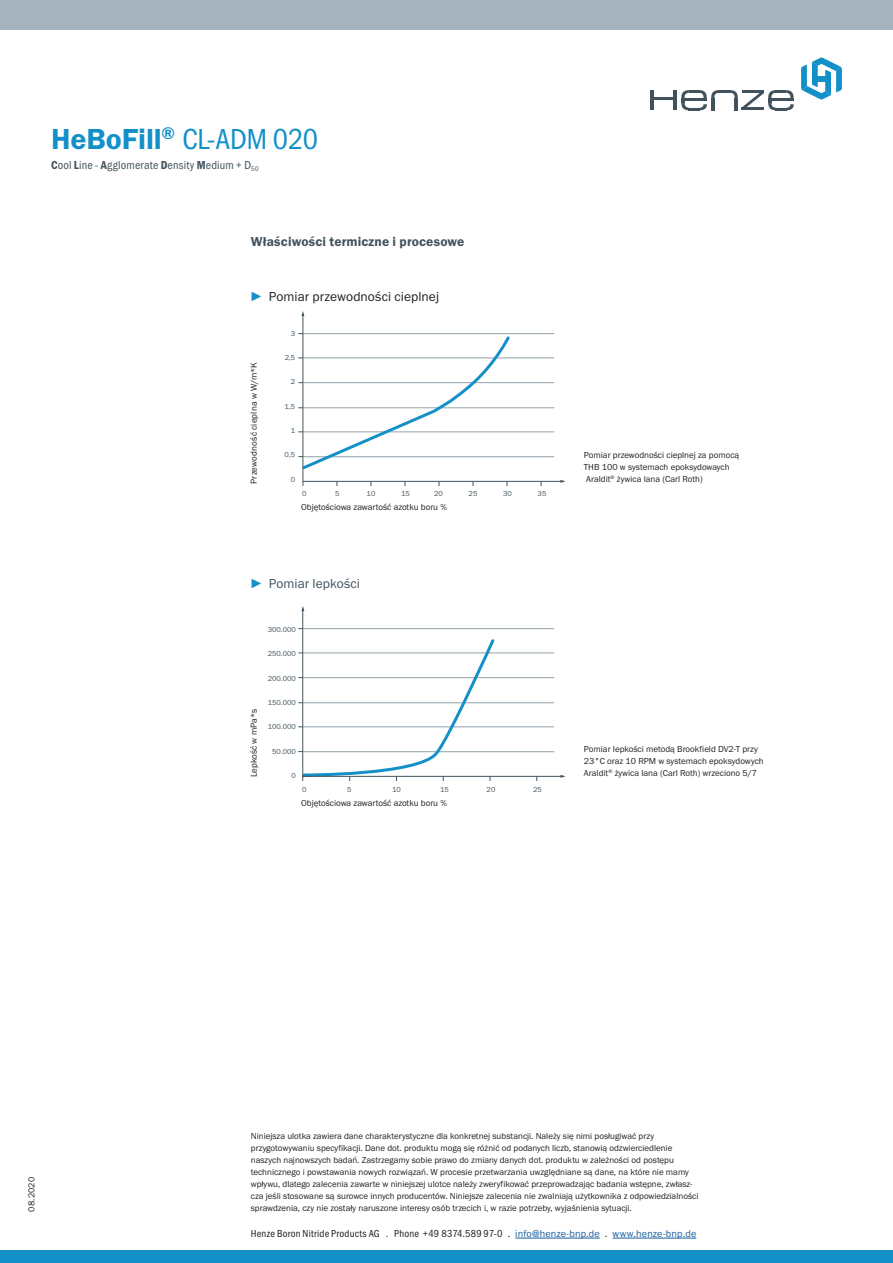
<style>
.page{position:relative;width:893px;height:1263px;background:#fff}
.page>*{position:absolute;margin:0;border:0;box-sizing:border-box;transform-origin:0 0}
.Produktname_groß{font:30px "Franklin Gothic URW Con Boo";letter-spacing:-.005em;color:#1490c8}
.Fließtext_Datenblatt{font:13.5px "Franklin Gothic URW Dem";letter-spacing:.015em;color:#41525c}
.Fließtext_Datenblatt-2{font:13.5px "Franklin Gothic URW Boo";letter-spacing:.005em;color:#231f20}
.Fließtext_Datenblatt-3{font:13.5px "Franklin Gothic URW Boo";letter-spacing:.005em;color:#41525c}
.Produktname_groß-2{font:12px "Franklin Gothic URW Con Boo";letter-spacing:.015em;color:#41525c}
.t1{font:10.5px "Franklin Gothic URW Con Boo";letter-spacing:.02em;color:#231f20}
.BU{font:9px/12px "Franklin Gothic URW Boo";color:#231f20}
.Fließtext_Datenblatt-4{font:9px/12px "Franklin Gothic URW Boo";color:#231f20}
.Fließtext_Datenblatt-5{font:9px "Franklin Gothic URW Boo";letter-spacing:.02em;color:#231f20}
.Fließtext_Datenblatt-6{font:7.5px "Franklin Gothic URW Boo";color:#41525c}
.s1{font-family:"Franklin Gothic URW Dem"}
.s2{font-family:"Franklin Gothic URW Con Dem"}
.s3{font-family:"Franklin Gothic";font-weight:500;font-stretch:condensed;color:#1490c8}
.s4{font-family:"Franklin Gothic URW Boo";font-size:10.2px}
.s5{font-family:"Franklin Gothic URW Boo";font-size:10.2px;color:#175d9e}
</style>
<div class="page">
<div style="left:0;top:0;width:893px;height:30px;background:#a6b3bc"></div>
<div style="left:0;top:1250px;width:893px;height:13px;background:#1490c8"></div>
<svg style="left:801px;top:57px;width:41px;height:43px"></svg>
<div style="left:817px;top:76px;width:9px;height:5px;background:#1490c8"></div>
<hr style="left:650px;top:90px;width:4px;height:20px;background:#41525c">
<hr style="left:674px;top:90px;width:3px;height:20px;background:#41525c">
<hr style="left:653px;top:97px;width:22px;height:3px;background:#41525c">
<svg style="left:681px;top:90px;width:113px;height:20px"></svg>
<hr style="left:515px;top:1238px;width:85px;height:1px;background:#175d9e">
<hr style="left:613px;top:1238px;width:83px;height:1px;background:#175d9e">
<hr style="left:303px;top:481px;width:261px;height:1px;background:#41525c">
<hr style="left:303px;top:333px;width:251px;height:1px;background:#93a2ab">
<hr style="left:303px;top:382px;width:251px;height:1px;background:#93a2ab">
<hr style="left:303px;top:456px;width:251px;height:1px;background:#93a2ab">
<hr style="left:303px;top:432px;width:251px;height:1px;background:#93a2ab">
<hr style="left:303px;top:407px;width:251px;height:1px;background:#93a2ab">
<hr style="left:303px;top:358px;width:251px;height:1px;background:#93a2ab">
<svg style="left:299px;top:333px;width:212px;height:138px"></svg>
<hr style="left:303px;top:314px;width:1px;height:167px;background:#41525c">
<hr style="left:303px;top:628px;width:251px;height:1px;background:#93a2ab">
<hr style="left:303px;top:677px;width:251px;height:1px;background:#93a2ab">
<hr style="left:303px;top:751px;width:251px;height:1px;background:#93a2ab">
<hr style="left:303px;top:727px;width:251px;height:1px;background:#93a2ab">
<hr style="left:303px;top:702px;width:251px;height:1px;background:#93a2ab">
<hr style="left:303px;top:653px;width:251px;height:1px;background:#93a2ab">
<svg style="left:299px;top:638px;width:197px;height:143px"></svg>
<hr style="left:302px;top:610px;width:1px;height:167px;background:#41525c">
<hr style="left:303px;top:776px;width:261px;height:1px;background:#41525c">
<p class="Produktname_groß" style="left:51px;top:121px;width:269px"><span class="s1">HeBoFill</span><sup>®</sup> CL-ADM 020</p>
<p class="Produktname_groß-2" style="left:51px;top:157px;width:209px"><span class="s2">C</span>ool <span class="s2">L</span>ine - <span class="s2">A</span>gglomerate <span class="s2">D</span>ensity <span class="s2">M</span>edium + D<sub>50</sub></p>
<p class="Fließtext_Datenblatt" style="left:251px;top:233px;width:215px">Właściwości termiczne i procesowe</p>
<p class="Fließtext_Datenblatt-2" style="left:250px;top:289px;width:191px"><span class="s3">►</span> Pomiar przewodności cieplnej</p>
<p class="Fließtext_Datenblatt-5" style="left:248px;top:484px;width:123px;rotate:-90deg">Przewodność cieplna w W/m*K</p>
<p class="Fließtext_Datenblatt-6" style="left:291px;top:329px;width:6px">3</p>
<p class="Fließtext_Datenblatt-6" style="left:285px;top:353px;width:12px">2,5</p>
<p class="Fließtext_Datenblatt-6" style="left:291px;top:377px;width:6px">2</p>
<p class="Fließtext_Datenblatt-6" style="left:285px;top:402px;width:12px">1,5</p>
<p class="Fließtext_Datenblatt-6" style="left:291px;top:426px;width:6px">1</p>
<p class="Fließtext_Datenblatt-6" style="left:285px;top:450px;width:12px">0,5</p>
<p class="Fließtext_Datenblatt-6" style="left:291px;top:474px;width:6px">0</p>
<p class="Fließtext_Datenblatt-6" style="left:302px;top:488px;width:6px">0</p>
<p class="Fließtext_Datenblatt-6" style="left:335px;top:488px;width:6px">5</p>
<p class="Fließtext_Datenblatt-6" style="left:367px;top:488px;width:10px">10</p>
<p class="Fließtext_Datenblatt-6" style="left:401px;top:488px;width:10px">15</p>
<p class="Fließtext_Datenblatt-6" style="left:434px;top:488px;width:10px">20</p>
<p class="Fließtext_Datenblatt-6" style="left:469px;top:488px;width:10px">25</p>
<p class="Fließtext_Datenblatt-6" style="left:503px;top:488px;width:10px">30</p>
<p class="Fließtext_Datenblatt-6" style="left:538px;top:488px;width:10px">35</p>
<p class="Fließtext_Datenblatt-4" style="left:301px;top:500px;width:147px">Objętościowa zawartość azotku boru %</p>
<p class="Fließtext_Datenblatt-3" style="left:250px;top:575px;width:112px"><span class="s3">►</span> Pomiar lepkości</p>
<p class="Fließtext_Datenblatt-4" style="left:248px;top:777px;width:70px;rotate:-90deg">Lepkość w mPa*s</p>
<p class="Fließtext_Datenblatt-6" style="left:268px;top:625px;width:30px">300.000</p>
<p class="Fließtext_Datenblatt-6" style="left:268px;top:649px;width:30px">250.000</p>
<p class="Fließtext_Datenblatt-6" style="left:268px;top:674px;width:30px">200.000</p>
<p class="Fließtext_Datenblatt-6" style="left:268px;top:698px;width:30px">150.000</p>
<p class="Fließtext_Datenblatt-6" style="left:268px;top:722px;width:30px">100.000</p>
<p class="Fließtext_Datenblatt-6" style="left:272px;top:746px;width:25px">50.000</p>
<p class="Fließtext_Datenblatt-6" style="left:292px;top:771px;width:6px">0</p>
<p class="Fließtext_Datenblatt-6" style="left:302px;top:785px;width:6px">0</p>
<p class="Fließtext_Datenblatt-6" style="left:347px;top:785px;width:6px">5</p>
<p class="Fließtext_Datenblatt-6" style="left:392px;top:785px;width:10px">10</p>
<p class="Fließtext_Datenblatt-6" style="left:440px;top:785px;width:10px">15</p>
<p class="Fließtext_Datenblatt-6" style="left:487px;top:785px;width:10px">20</p>
<p class="Fließtext_Datenblatt-6" style="left:533px;top:785px;width:10px">25</p>
<p class="Fließtext_Datenblatt-4" style="left:301px;top:797px;width:147px">Objętościowa zawartość azotku boru %</p>
<p class="Fließtext_Datenblatt-4" style="left:584px;top:449px;width:157px">Pomiar przewodności cieplnej za pomocą<br>THB 100 w systemach epoksydowaych<br>Araldit<sup>®</sup> żywica lana (Carl Roth)</p>
<p class="Fließtext_Datenblatt-4" style="left:584px;top:743px;width:181px">Pomiar lepkości metodą Brookfield DV2-T przy<br>23°C oraz 10 RPM w systemach epoksydowych<br>Araldit<sup>®</sup> żywica lana (Carl Roth) wrzeciono 5/7</p>
<p class="Fließtext_Datenblatt-4" style="left:25px;top:1212px;width:36px;rotate:-90deg">08.2020</p>
<p class="BU" style="left:251px;top:1130px;width:449px">Niniejsza ulotka zawiera dane charakterystyczne dla konkretnej substancji. Należy się nimi posługiwać przy przygotowywaniu specyfikacji. Dane dot. produktu mogą się różnić od podanych liczb, stanowią odzwierciedlenie naszych najnowszych badań. Zastrzegamy sobie prawo do zmiany danych dot. produktu w zależności od postępu technicznego i powstawania nowych rozwiązań. W procesie przetwarzania uwzględniane są dane, na które nie mamy wpływu, dlatego zalecenia zawarte w niniejszej ulotce należy zweryfikować przeprowadzając badania wstępne, zwłasz&shy;cza jeśli stosowane są surowce innych producentów. Niniejsze zalecenia nie zwalniają użytkownika z odpowiedzialności sprawdzenia, czy nie zostały naruszone interesy osób trzecich i, w razie potrzeby, wyjaśnienia sytuacji.</p>
<p class="t1" style="left:251px;top:1227px;width:447px">Henze Boron Nitride Products AG . Phone +49 8374.589 97-0 <span class="s4">.</span> <span class="s5">info@henze-bnp.de</span> <span class="s4">.</span> <span class="s5">www.henze-bnp.de</span></p>
</div>
